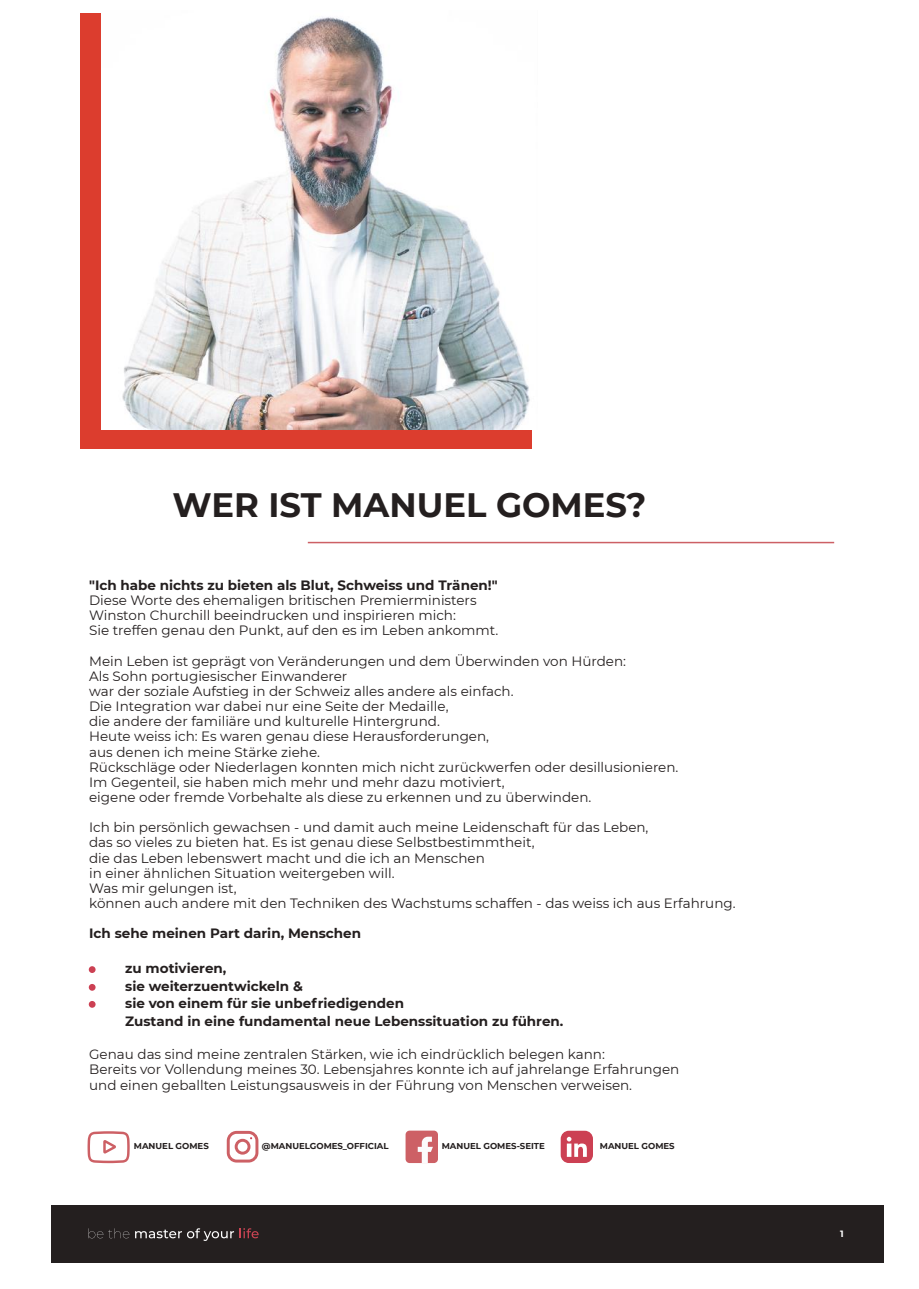
<style>
.page{position:relative;width:919px;height:1289px;background:#fff}
.page>*{position:absolute;margin:0;border:0;box-sizing:border-box;transform-origin:0 0}
.t1{font:700 33.75px "Montserrat";color:#241f1f}
.t2{font:13.5px/15.1px "Montserrat";color:#241f1f}
.t3{font:700 13.5px/17.7px "Montserrat";color:#241f1f}
.t4{font:700 9.15px "Montserrat";color:#fff}
.t5{font:700 8.55px "Montserrat";color:#241f1f}
</style>
<div class="page">
<div style="left:80px;top:14px;width:452px;height:435px;background:#dc3d2e"></div>
<div style="left:51px;top:1204px;width:833px;height:58px;background:#241f1f"></div>
<svg style="left:89px;top:1228px;width:40px;height:10px"></svg>
<svg style="left:135px;top:1228px;width:99px;height:13px"></svg>
<svg style="left:240px;top:1228px;width:18px;height:10px"></svg>
<div style="left:89px;top:966px;width:7px;height:7px;background:#cc4053;border-radius:50%"></div>
<svg style="left:89px;top:983px;width:7px;height:7px"></svg>
<svg style="left:89px;top:1000px;width:7px;height:7px"></svg>
<hr style="left:308px;top:542px;width:526px;height:1px;background:#cd6065">
<img style="left:101px;top:14px;width:431px;height:416px">
<svg style="left:87px;top:1131px;width:43px;height:32px"></svg>
<div style="left:405px;top:1130px;width:33px;height:32px;background:#cd6065;border-radius:4px"></div>
<svg style="left:417px;top:1136px;width:16px;height:26px"></svg>
<svg style="left:227px;top:1130px;width:31px;height:32px"></svg>
<svg style="left:560px;top:1130px;width:33px;height:32px"></svg>
<h1 class="t1" style="left:173px;top:480px;width:475px">WER IST MANUEL GOMES?</h1>
<p class="t3" style="left:89px;top:575px;width:410px">"Ich habe nichts zu bieten als Blut, Schweiss und Tränen!"</p>
<p class="t2" style="left:89px;top:592px;width:410px">Diese Worte des ehemaligen britischen Premierministers<br>Winston Churchill beeindrucken und inspirieren mich:<br>Sie treffen genau den Punkt, auf den es im Leben ankommt.</p>
<p class="t2" style="left:89px;top:653px;width:590px">Mein Leben ist geprägt von Veränderungen und dem Überwinden von Hürden:<br>Als Sohn portugiesischer Einwanderer<br>war der soziale Aufstieg in der Schweiz alles andere als einfach.<br>Die Integration war dabei nur eine Seite der Medaille,<br>die andere der familiäre und kulturelle Hintergrund.<br>Heute weiss ich: Es waren genau diese Herausforderungen,<br>aus denen ich meine Stärke ziehe.<br>Rückschläge oder Niederlagen konnten mich nicht zurückwerfen oder desillusionieren.<br>Im Gegenteil, sie haben mich mehr und mehr dazu motiviert,<br>eigene oder fremde Vorbehalte als diese zu erkennen und zu überwinden.</p>
<p class="t2" style="left:89px;top:819px;width:648px">Ich bin persönlich gewachsen - und damit auch meine Leidenschaft für das Leben,<br>das so vieles zu bieten hat. Es ist genau diese Selbstbestimmtheit,<br>die das Leben lebenswert macht und die ich an Menschen<br>in einer ähnlichen Situation weitergeben will.<br>Was mir gelungen ist,<br>können auch andere mit den Techniken des Wachstums schaffen - das weiss ich aus Erfahrung.</p>
<p class="t3" style="left:89px;top:923px;width:273px">Ich sehe meinen Part darin, Menschen</p>
<p class="t3" style="left:90px;top:958px;width:138px">- zu motivieren,</p>
<p class="t3" style="left:90px;top:976px;width:214px">- sie weiterzuentwickeln &amp;</p>
<p class="t3" style="left:125px;top:993px;width:439px;text-indent:-35px">- sie von einem für sie unbefriedigenden<br>Zustand in eine fundamental neue Lebenssituation zu führen.</p>
<p class="t2" style="left:89px;top:1046px;width:591px">Genau das sind meine zentralen Stärken, wie ich eindrücklich belegen kann:<br>Bereits vor Vollendung meines 30. Lebensjahres konnte ich auf jahrelange Erfahrungen und einen geballten Leistungsausweis in der Führung von Menschen verweisen.</p>
<p class="t5" style="left:134px;top:1139px;width:76px">MANUEL GOMES</p>
<p class="t5" style="left:262px;top:1139px;width:128px">@MANUELGOMES_OFFICIAL</p>
<p class="t5" style="left:441px;top:1139px;width:105px">MANUEL GOMES-SEITE</p>
<p class="t5" style="left:599px;top:1139px;width:76px">MANUEL GOMES</p>
<p class="t4" style="left:840px;top:1227px;width:5px">1</p>
</div>
